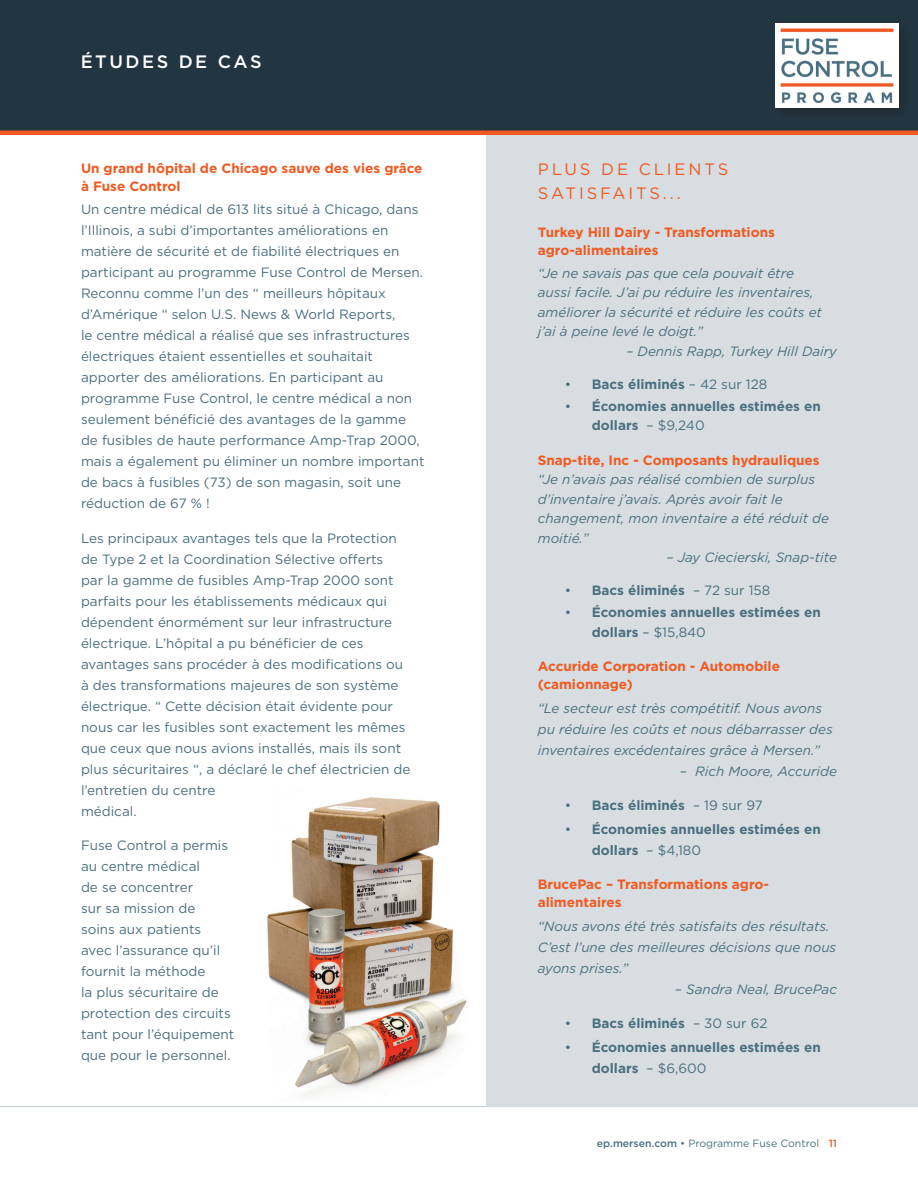
<style>
.page{position:relative;width:918px;height:1188px;background:#fff}
.page>*{position:absolute;margin:0;border:0;box-sizing:border-box;transform-origin:0 0}
.NEW_Page_Header{font:500 18px "Gotham";letter-spacing:.14em;color:#fff}
.NEW_Text{font:16.5px/24px "Gotham";letter-spacing:.175em;color:#f15921}
.NEW_Text-2{font:13.5px/21px "Gotham";color:#4b6f7f}
.NEW_Quote{font:italic 13.5px/19.5px "Gotham";color:#4b6f7f}
.t1{font:700 13.5px/19.5px "Gotham";color:#4b6f7f}
.NEW_Sub_subhead_Oran{font:700 13.5px/18px "Gotham";color:#f15921}
.NEW_Text-3{font:italic 13.5px "Gotham";color:#4b6f7f}
.t2{font:10.5px "Gotham";color:#4b6f7f}
.s1{font-weight:400}
.s2{font-weight:500}
.s3{font-weight:500;color:#f15921}
</style>
<div class="page">
<div style="left:0;top:0;width:918px;height:135px;background:#223641"></div>
<div style="left:0;top:130px;width:918px;height:5px;background:#f15921"></div>
<hr style="left:0;top:1106px;width:918px;height:1px;background:#c0cace">
<div style="left:773px;top:20px;width:139px;height:101px;background:#22323c"></div>
<img style="left:775px;top:23px;width:124px;height:84px">
<div style="left:486px;top:135px;width:432px;height:972px;background:#d7dde0"></div>
<img style="left:267px;top:797px;width:200px;height:300px">
<p class="NEW_Page_Header" style="left:81px;top:50px;width:182px">ÉTUDES DE CAS</p>
<p class="NEW_Sub_subhead_Oran" style="left:81px;top:159px;width:343px">Un grand hôpital de Chicago sauve des vies grâce à Fuse Control</p>
<p class="NEW_Text-2" style="left:81px;top:199px;width:345px">Un centre médical de 613 lits situé à Chicago, dans l’Illinois, a subi d’importantes améliorations en matière de sécurité et de fiabilité électriques en participant au programme Fuse Control de Mersen.<br>Reconnu comme l’un des “ meilleurs hôpitaux d’Amérique “ selon U.S. News &amp; World Reports,<br>le centre médical a réalisé que ses infrastructures électriques étaient essentielles et souhaitait apporter des améliorations. En participant au programme Fuse Control, le centre médical a non seulement bénéficié des avantages de la gamme de fusibles de haute performance Amp-Trap 2000, mais a également pu éliminer un nombre important de bacs à fusibles (73) de son magasin, soit une réduction de 67 % !</p>
<p class="NEW_Text-2" style="left:81px;top:527px;width:331px">Les principaux avantages tels que la Protection de Type 2 et la Coordination Sélective offerts<br>par la gamme de fusibles Amp-Trap 2000 sont parfaits pour les établissements médicaux qui dépendent énormément sur leur infrastructure électrique. L’hôpital a pu bénéficier de ces avantages sans procéder à des modifications ou à des transformations majeures de son système électrique. “ Cette décision était évidente pour nous car les fusibles sont exactement les mêmes que ceux que nous avions installés, mais ils sont plus sécuritaires “, a déclaré le chef électricien de l’entretien du centre<br>médical.</p>
<p class="NEW_Text-2" style="left:81px;top:835px;width:155px">Fuse Control a permis au centre médical<br>de se concentrer<br>sur sa mission de<br>soins aux patients avec l’assurance qu’il fournit la méthode<br>la plus sécuritaire de protection des circuits tant pour l’équipement que pour le personnel.</p>
<p class="NEW_Text" style="left:538px;top:157px;width:192px">PLUS DE CLIENTS<br>SATISFAITS...</p>
<p class="NEW_Sub_subhead_Oran" style="left:538px;top:224px;width:239px">Turkey Hill Dairy - Transformations agro-alimentaires</p>
<p class="NEW_Quote" style="left:538px;top:263px;width:286px">“Je ne savais pas que cela pouvait être aussi facile. J’ai pu réduire les inventaires, améliorer la sécurité et réduire les coûts et j’ai à peine levé le doigt.”</p>
<p class="NEW_Text-3" style="left:626px;top:342px;width:212px">– Dennis Rapp, Turkey Hill Dairy</p>
<p class="t1" style="left:565px;top:374px;width:204px"><span class="s1">•</span> Bacs éliminés <span class="s1">– 42 sur 128</span></p>
<p class="t1" style="left:592px;top:396px;width:230px;text-indent:-27px"><span class="s1">•</span> Économies annuelles estimées en dollars <span class="s1">– $9,240</span></p>
<p class="NEW_Sub_subhead_Oran" style="left:538px;top:451px;width:283px">Snap-tite, Inc - Composants hydrauliques</p>
<p class="NEW_Quote" style="left:538px;top:469px;width:293px">“Je n’avais pas réalisé combien de surplus d’inventaire j’avais. Après avoir fait le changement, mon inventaire a été réduit de moitié.”</p>
<p class="NEW_Text-3" style="left:667px;top:549px;width:172px">– Jay Ciecierski, Snap-tite</p>
<p class="t1" style="left:565px;top:580px;width:207px"><span class="s1">•</span> Bacs éliminés <span class="s1">– 72 sur 158</span></p>
<p class="t1" style="left:592px;top:603px;width:230px;text-indent:-27px"><span class="s1">•</span> Économies annuelles estimées en dollars <span class="s1">– $15,840</span></p>
<p class="NEW_Sub_subhead_Oran" style="left:538px;top:657px;width:244px">Accuride Corporation - Automobile (camionnage)</p>
<p class="NEW_Quote" style="left:538px;top:697px;width:296px;line-height:21px">“Le secteur est très compétitif. Nous avons pu réduire les coûts et nous débarrasser des inventaires excédentaires grâce à Mersen.”</p>
<p class="NEW_Text-3" style="left:680px;top:762px;width:159px">– Rich Moore, Accuride</p>
<p class="t1" style="left:565px;top:796px;width:200px"><span class="s1">•</span> Bacs éliminés <span class="s1">– 19 sur 97</span></p>
<p class="t1" style="left:592px;top:818px;width:230px;line-height:21px;text-indent:-27px"><span class="s1">•</span> Économies annuelles estimées en dollars <span class="s1">– $4,180</span></p>
<p class="NEW_Sub_subhead_Oran" style="left:538px;top:875px;width:233px">BrucePac – Transformations agro&shy;alimentaires</p>
<p class="NEW_Quote" style="left:538px;top:915px;width:300px;line-height:21px">“Nous avons été très satisfaits des résultats.<br>C’est l’une des meilleures décisions que nous ayons prises.”</p>
<p class="NEW_Text-3" style="left:675px;top:980px;width:164px">– Sandra Neal, BrucePac</p>
<p class="t1" style="left:565px;top:1014px;width:204px"><span class="s1">•</span> Bacs éliminés <span class="s1">– 30 sur 62</span></p>
<p class="t1" style="left:592px;top:1037px;width:230px;line-height:21px;text-indent:-27px"><span class="s1">•</span> Économies annuelles estimées en dollars <span class="s1">– $6,600</span></p>
<p class="t2" style="left:597px;top:1137px;width:242px"><span class="s2">ep.mersen.com</span> • Programme Fuse Control <span class="s3">11</span></p>
</div>
